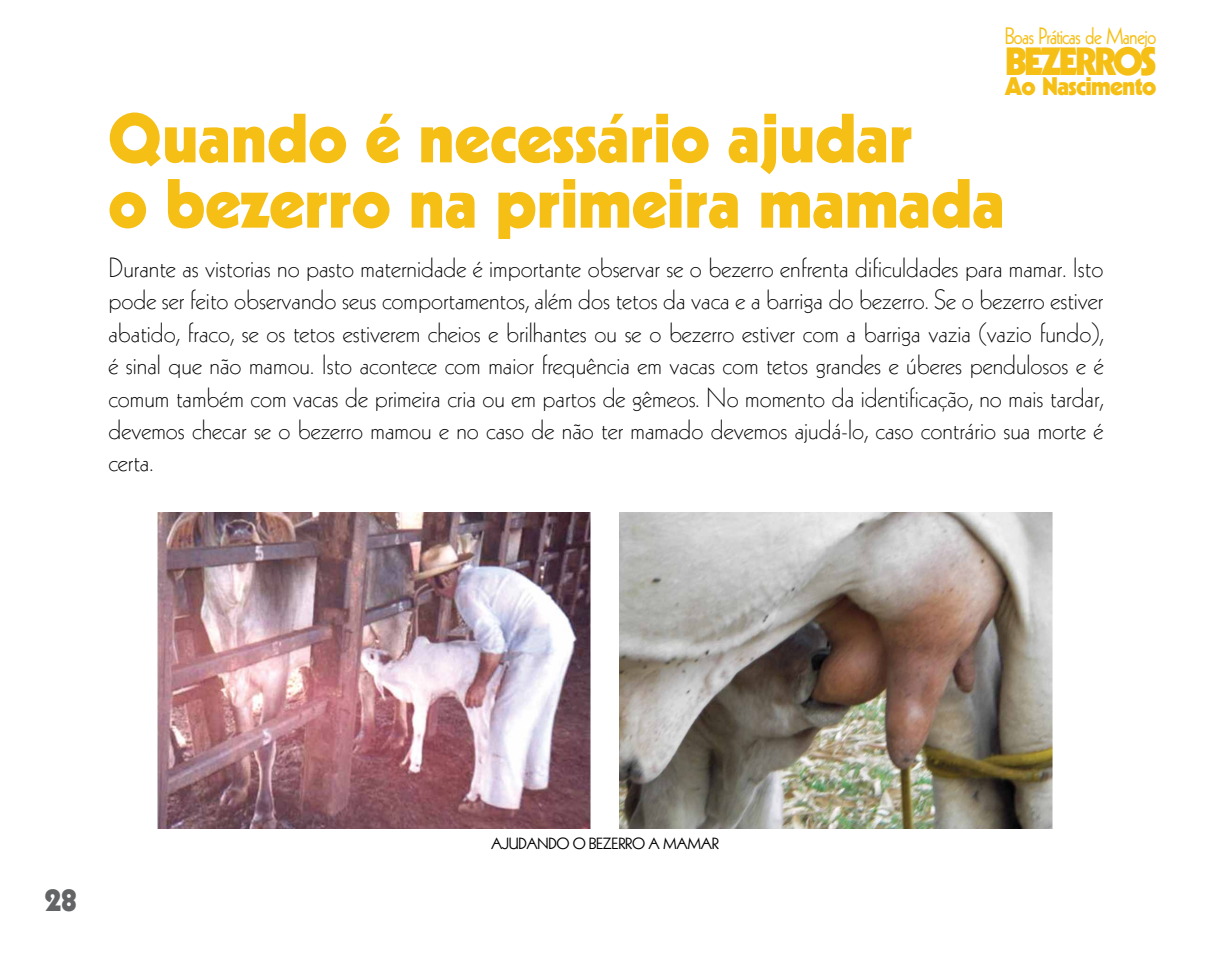
<style>
.page{position:relative;width:1212px;height:957px;background:#fff}
.page>*{position:absolute;margin:0;border:0;box-sizing:border-box;transform-origin:0 0}
.t1{font:900 67.5px/65.2px "Kabel";color:#f6bf16}
.t2{font:900 38.25px "Kabel";letter-spacing:-.075em;color:#f6bf16}
.t3{font:900 31.5px "Kabel";color:#636466}
.t4{font:300 27px/32.4px "Kabel";color:#000;text-align:justify}
.t5{font:900 24.75px "Kabel";letter-spacing:-.03em;color:#f6bf16}
.t6{font:23.18px "Kabel";letter-spacing:-.04em;color:#f6bf16;scale:.88 1}
.t7{font:15.75px "Kabel";letter-spacing:-.02em;color:#000}
</style>
<div class="page">
<img style="left:158px;top:513px;width:433px;height:315px">
<img style="left:619px;top:513px;width:433px;height:315px">
<p class="t6" style="left:1005px;top:22px;width:174px">Boas Práticas de Manejo</p>
<h2 class="t2" style="left:1005px;top:37px;width:153px">BEZERROS</h2>
<p class="t5" style="left:1005px;top:70px;width:153px">Ao Nascimento</p>
<h1 class="t1" style="left:108px;top:105px;width:898px">Quando é necessário ajudar<br>o bezerro na primeira mamada</h1>
<p class="t4" style="left:108px;top:252px;width:997px">Durante as vistorias no pasto maternidade é importante observar se o bezerro enfrenta dificuldades para mamar. Isto pode ser feito observando seus comportamentos, além dos tetos da vaca e a barriga do bezerro. Se o bezerro estiver abatido, fraco, se os tetos estiverem cheios e brilhantes ou se o bezerro estiver com a barriga vazia (vazio fundo), é sinal que não mamou. Isto acontece com maior frequência em vacas com tetos grandes e úberes pendulosos e é comum também com vacas de primeira cria ou em partos de gêmeos. No momento da identificação, no mais tardar, devemos checar se o bezerro mamou e no caso de não ter mamado devemos ajudá-lo, caso contrário sua morte é certa.</p>
<p class="t3" style="left:45px;top:880px;width:34px">28</p>
<p class="t7" style="left:491px;top:834px;width:230px">AJUDANDO O BEZERRO A MAMAR</p>
</div>
